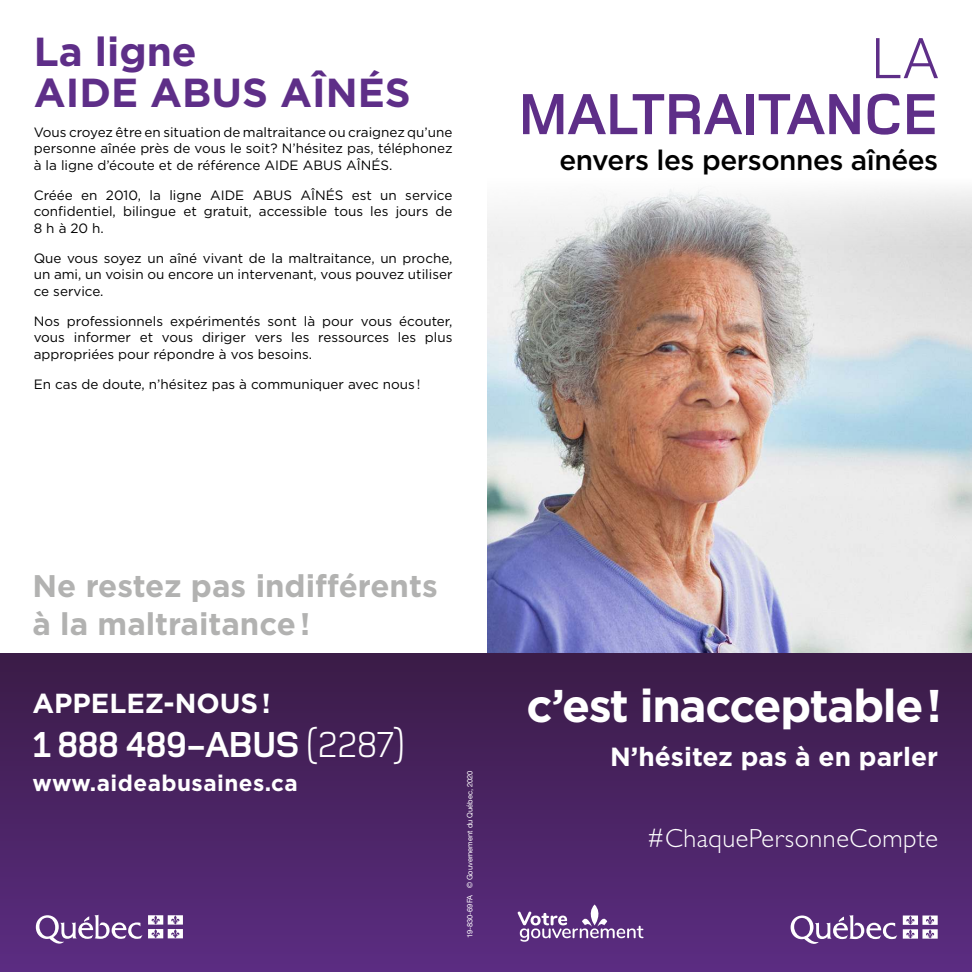
<style>
.page{position:relative;width:972px;height:972px;background:#fff}
.page>*{position:absolute;margin:0;border:0;box-sizing:border-box;transform-origin:0 0}
.t1{font:700 60px "Foundry Monoline";letter-spacing:-.01em;color:#5e2e88}
.t2{font:60px "Foundry Monoline";color:#5e2e88}
.t3{font:700 45.9px "Gotham";letter-spacing:-.03em;color:#fff}
.t4{font:700 40.5px/40.5px "Gotham";color:#5e2e88}
.t5{font:700 37.5px "Foundry Monoline";letter-spacing:-.03em;color:#fff}
.t6{font:700 31.2px/37.5px "Gotham";color:#b2b2b1}
.t7{font:500 28.05px "Gotham";letter-spacing:-.015em;color:#000}
.t8{font:700 27.45px "Gotham";color:#fff}
.t9{font:700 26.25px "Gotham";color:#fff}
.t10{font:300 26.25px "Gill Sans";letter-spacing:.02em;color:#fff}
.t11{font:700 22.5px "Gotham";letter-spacing:.02em;color:#fff}
.t12{font:13.5px/16.5px "Gotham";color:#000;text-align:justify}
.t13{font:7.5px "Helvetica Neue";color:#fff}
.s1{font-weight:400}
</style>
<div class="page">
<img style="left:488px;top:189px;width:484px;height:465px">
<img style="left:0;top:654px;width:972px;height:318px">
<svg style="left:36px;top:915px;width:106px;height:29px"></svg>
<svg style="left:148px;top:915px;width:35px;height:23px"></svg>
<svg style="left:791px;top:915px;width:106px;height:29px"></svg>
<svg style="left:903px;top:916px;width:35px;height:23px"></svg>
<svg style="left:518px;top:904px;width:125px;height:38px;background:#785594"></svg>
<h3 class="t4" style="left:34px;top:31px;width:379px">La ligne<br>AIDE ABUS AÎNÉS</h3>
<p class="t12" style="left:34px;top:124px;width:420px">Vous croyez être en situation de maltraitance ou craignez qu’une personne aînée près de vous le soit? N’hésitez pas, téléphonez à la ligne d’écoute et de référence AIDE ABUS AÎNÉS.</p>
<p class="t12" style="left:34px;top:187px;width:420px">Créée en 2010, la ligne AIDE ABUS AÎNÉS est un service confidentiel, bilingue et gratuit, accessible tous les jours de 8 h à 20 h.</p>
<p class="t12" style="left:34px;top:250px;width:420px">Que vous soyez un aîné vivant de la maltraitance, un proche, un ami, un voisin ou encore un intervenant, vous pouvez utiliser ce service.</p>
<p class="t12" style="left:34px;top:313px;width:420px">Nos professionnels expérimentés sont là pour vous écouter, vous informer et vous diriger vers les ressources les plus appropriées pour répondre à vos besoins.</p>
<p class="t12" style="left:34px;top:376px;width:388px">En cas de doute, n’hésitez pas à communiquer avec nous !</p>
<h1 class="t2" style="left:870px;top:30px;width:70px">LA</h1>
<h1 class="t1" style="left:518px;top:78px;width:421px">MALTRAITANCE</h1>
<h3 class="t7" style="left:560px;top:147px;width:380px">envers les personnes aînées</h3>
<h3 class="t6" style="left:32px;top:568px;width:407px">Ne restez pas indifférents à la maltraitance !</h3>
<h3 class="t8" style="left:32px;top:687px;width:240px">APPELEZ-NOUS !</h3>
<h3 class="t5" style="left:32px;top:722px;width:373px">1 888 489-ABUS <span class="s1">(2287)</span></h3>
<h3 class="t11" style="left:32px;top:770px;width:267px">www.aideabusaines.ca</h3>
<p class="t13" style="left:467px;top:938px;width:169px;rotate:-90deg">19-830-69FA © Gouvernement du Québec, 2020</p>
<h2 class="t3" style="left:526px;top:680px;width:417px">c’est inacceptable !</h2>
<h3 class="t9" style="left:610px;top:742px;width:330px">N’hésitez pas à en parler</h3>
<h3 class="t10" style="left:647px;top:829px;width:292px">#ChaquePersonneCompte</h3>
</div>
